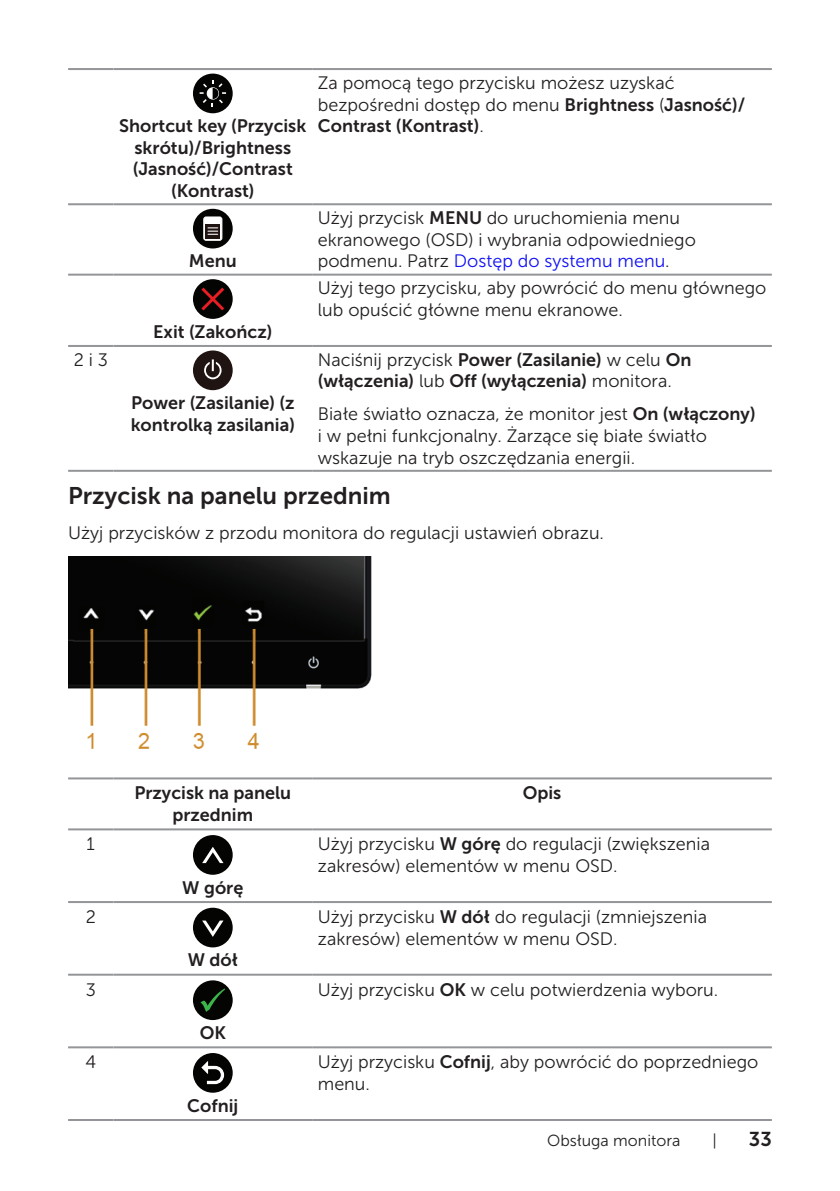
<style>
.page{position:relative;width:840px;height:1191px;background:#fff}
.page>*{position:absolute;margin:0;border:0;box-sizing:border-box;transform-origin:0 0}
.Head_3{font:24px "Museo Sans For Dell 700";color:#231f20}
.t1{font:20px "Museo Sans For Dell 700";color:#231f20}
.text{font:18px/21.6px "Museo Sans For Dell 300";color:#231f20}
.text-2{font:18px/21.6px "Museo Sans For Dell 700";color:#231f20;text-align:center}
.t2{font:16px "Museo Sans For Dell 300";color:#231f20}
.s1{font-family:"Museo Sans For Dell 700"}
.s2{color:#1111f6}
.s3{font-family:"Museo Sans For Dell 300"}
</style>
<div class="page">
<hr style="left:68px;top:68px;width:45px;height:2px;background:#939598">
<hr style="left:113px;top:68px;width:199px;height:2px;background:#939598">
<hr style="left:312px;top:68px;width:459px;height:2px;background:#939598">
<hr style="left:68px;top:203px;width:45px;height:2px;background:#939598">
<hr style="left:113px;top:203px;width:199px;height:2px;background:#939598">
<hr style="left:312px;top:203px;width:459px;height:2px;background:#939598">
<hr style="left:68px;top:274px;width:45px;height:2px;background:#939598">
<hr style="left:113px;top:274px;width:199px;height:2px;background:#939598">
<hr style="left:312px;top:274px;width:459px;height:2px;background:#939598">
<hr style="left:68px;top:345px;width:45px;height:2px;background:#939598">
<hr style="left:113px;top:345px;width:199px;height:2px;background:#939598">
<hr style="left:312px;top:345px;width:459px;height:2px;background:#939598">
<hr style="left:68px;top:470px;width:45px;height:2px;background:#939598">
<hr style="left:113px;top:470px;width:199px;height:2px;background:#939598">
<hr style="left:312px;top:470px;width:459px;height:2px;background:#939598">
<div style="left:193px;top:74px;width:39px;height:39px;background:#040503;border-radius:50%"></div>
<svg style="left:199px;top:80px;width:27px;height:27px"></svg>
<div style="left:193px;top:209px;width:39px;height:39px;background:#040503;border-radius:50%"></div>
<div style="left:204px;top:217px;width:18px;height:23px;background:#fff;border-radius:2px"></div>
<div style="left:203px;top:216px;width:19px;height:25px;border:1px solid #fff;border-radius:2px"></div>
<svg style="left:205px;top:224px;width:15px;height:14px"></svg>
<svg style="left:208px;top:227px;width:9px;height:8px"></svg>
<div style="left:193px;top:279px;width:39px;height:40px;background:#040503;border-radius:50%"></div>
<svg style="left:198px;top:284px;width:29px;height:29px"></svg>
<div style="left:193px;top:350px;width:39px;height:40px;background:#201412;border-radius:50%"></div>
<svg style="left:204px;top:359px;width:17px;height:20px"></svg>
<img style="left:68px;top:556px;width:304px;height:193px">
<hr style="left:68px;top:777px;width:45px;height:2px;background:#939598">
<hr style="left:113px;top:777px;width:199px;height:2px;background:#939598">
<hr style="left:312px;top:777px;width:459px;height:2px;background:#939598">
<hr style="left:68px;top:828px;width:45px;height:2px;background:#939598">
<hr style="left:113px;top:828px;width:199px;height:2px;background:#939598">
<hr style="left:312px;top:828px;width:459px;height:2px;background:#939598">
<hr style="left:68px;top:901px;width:45px;height:2px;background:#939598">
<hr style="left:113px;top:901px;width:199px;height:2px;background:#939598">
<hr style="left:312px;top:901px;width:459px;height:2px;background:#939598">
<hr style="left:68px;top:973px;width:45px;height:2px;background:#939598">
<hr style="left:113px;top:973px;width:199px;height:2px;background:#939598">
<hr style="left:312px;top:973px;width:459px;height:2px;background:#939598">
<hr style="left:68px;top:1046px;width:45px;height:2px;background:#939598">
<hr style="left:113px;top:1046px;width:199px;height:2px;background:#939598">
<hr style="left:312px;top:1046px;width:459px;height:2px;background:#939598">
<hr style="left:68px;top:1119px;width:45px;height:2px;background:#939598">
<hr style="left:113px;top:1119px;width:199px;height:2px;background:#939598">
<hr style="left:312px;top:1119px;width:459px;height:2px;background:#939598">
<div style="left:193px;top:835px;width:39px;height:39px;background:#040503;border-radius:50%"></div>
<svg style="left:202px;top:847px;width:21px;height:16px"></svg>
<div style="left:193px;top:907px;width:39px;height:40px;background:#040503;border-radius:50%"></div>
<svg style="left:202px;top:920px;width:21px;height:17px"></svg>
<div style="left:193px;top:980px;width:39px;height:40px;background:#040503;border-radius:50%"></div>
<svg style="left:200px;top:988px;width:25px;height:24px"></svg>
<div style="left:193px;top:1053px;width:39px;height:39px;background:#040503;border-radius:50%"></div>
<svg style="left:201px;top:1061px;width:23px;height:23px"></svg>
<p class="text-2" style="left:119px;top:115px;width:188px">Shortcut key (Przycisk skrótu)/Brightness (Jasność)/Contrast (Kontrast)</p>
<p class="text-2" style="left:189px;top:250px;width:49px">Menu</p>
<p class="text-2" style="left:153px;top:321px;width:121px">Exit (Zakończ)</p>
<p class="text" style="left:317px;top:72px;width:428px">Za pomocą tego przycisku możesz uzyskać bezpośredni dostęp do menu <span class="s1">Brightness</span> (<span class="s1">Jasność)/<br>Contrast (Kontrast)</span>.</p>
<p class="text" style="left:317px;top:207px;width:379px">Użyj przycisk <span class="s1">MENU</span> do uruchomienia menu ekranowego (OSD) i wybrania odpowiedniego podmenu. Patrz <span class="s2">Dostęp do systemu menu</span>.</p>
<p class="text" style="left:317px;top:278px;width:450px">Użyj tego przycisku, aby powrócić do menu głównego lub opuścić główne menu ekranowe.</p>
<p class="text-2" style="left:317px;top:349px;width:375px;text-align:left"><span class="s3">Naciśnij przycisk</span> Power (Zasilanie) <span class="s3">w celu</span> On (włączenia) <span class="s3">lub</span> Off (wyłączenia) <span class="s3">monitora.</span></p>
<p class="text" style="left:317px;top:403px;width:439px">Białe światło oznacza, że monitor jest <span class="s1">On (włączony) </span>i w pełni funkcjonalny. Żarzące się białe światło wskazuje na tryb oszczędzania energii.</p>
<p class="Head_3" style="left:68px;top:482px;width:324px">Przycisk na panelu przednim</p>
<p class="text" style="left:68px;top:522px;width:537px">Użyj przycisków z przodu monitora do regulacji ustawień obrazu.</p>
<p class="text" style="left:74px;top:349px;width:36px">2 i 3</p>
<p class="text-2" style="left:131px;top:392px;width:166px;text-align:left">Power (Zasilanie) (z kontrolką zasilania)</p>
<p class="text-2" style="left:134px;top:782px;width:158px">Przycisk na panelu przednim</p>
<p class="text-2" style="left:522px;top:782px;width:40px">Opis</p>
<p class="text" style="left:87px;top:833px;width:10px">1</p>
<p class="text" style="left:317px;top:833px;width:393px">Użyj przycisku <span class="s1">W górę</span> do regulacji (zwiększenia zakresów) elementów w menu OSD.</p>
<p class="text-2" style="left:182px;top:876px;width:62px">W górę</p>
<p class="text" style="left:86px;top:906px;width:12px">2</p>
<p class="text" style="left:317px;top:906px;width:390px">Użyj przycisku <span class="s1">W dół</span> do regulacji (zmniejszenia zakresów) elementów w menu OSD.</p>
<p class="text-2" style="left:188px;top:949px;width:52px">W dół</p>
<p class="text" style="left:86px;top:978px;width:12px">3</p>
<p class="text" style="left:317px;top:978px;width:402px">Użyj przycisku <span class="s1">OK</span> w celu potwierdzenia wyboru.</p>
<p class="text-2" style="left:199px;top:1022px;width:28px">OK</p>
<p class="text" style="left:85px;top:1051px;width:12px">4</p>
<p class="text" style="left:317px;top:1051px;width:442px">Użyj przycisku <span class="s1">Cofnij</span>, aby powrócić do poprzedniego menu.</p>
<p class="text-2" style="left:187px;top:1094px;width:53px">Cofnij</p>
<p class="t2" style="left:547px;top:1131px;width:135px">Obsługa monitora</p>
<p class="t2" style="left:712px;top:1131px;width:6px">|</p>
<p class="t1" style="left:748px;top:1127px;width:24px">33</p>
</div>
